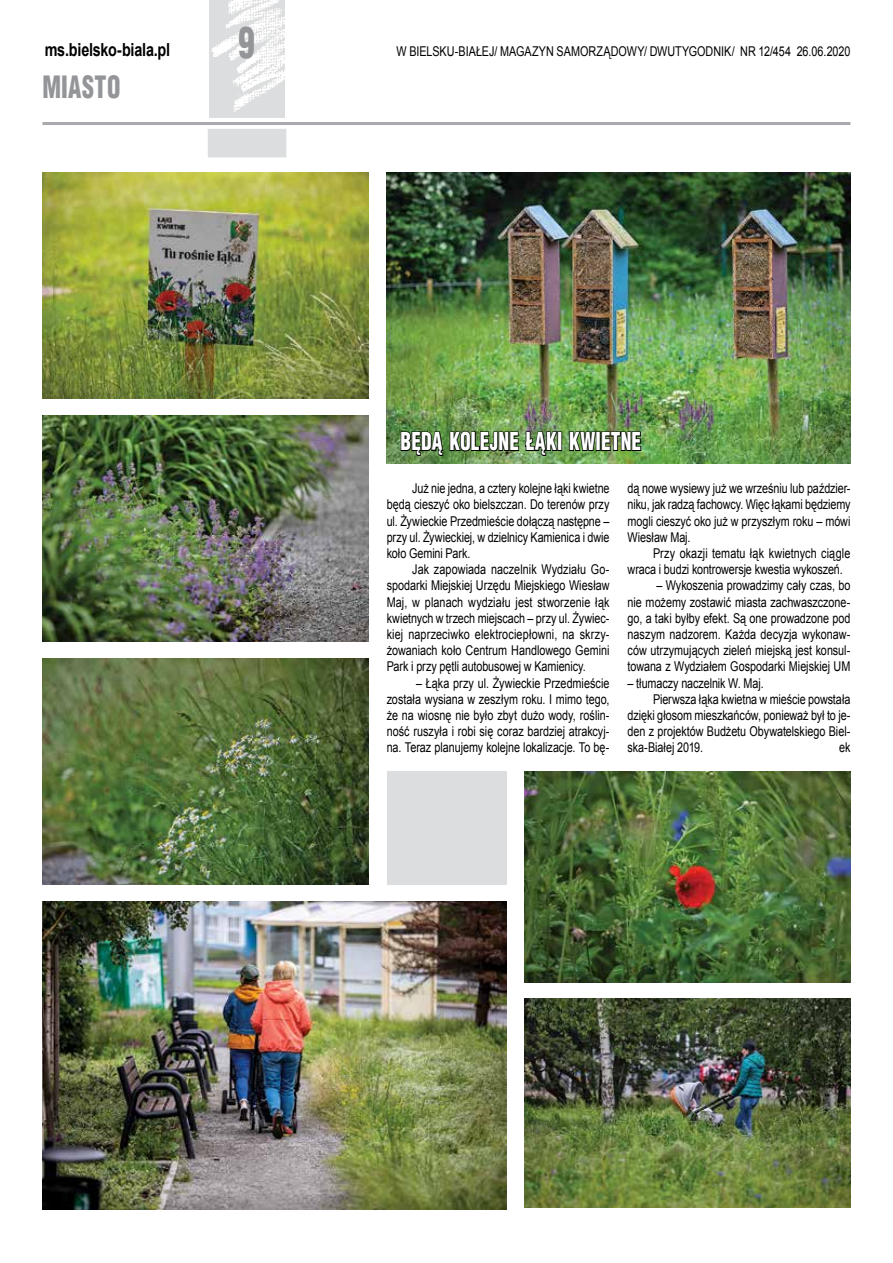
<style>
.page{position:relative;width:893px;height:1263px;background:#fff}
.page>*{position:absolute;margin:0;border:0;box-sizing:border-box;transform-origin:0 0}
.t1{font:900 42px "Switzerland Cond";color:#939598;scale:.8 1}
.t2{font:900 30px "Switzerland Cond";letter-spacing:.02em;color:#939598;scale:.8 1}
.t3{font:900 24px "Switzerland Cond";letter-spacing:.01em;color:#fff;scale:.8 1}
.t4{font:700 18px "Arial";letter-spacing:-.015em;color:#000;scale:.8 1}
.t5{font:13.5px/16.2px "Arial";letter-spacing:-.005em;color:#000;text-align:justify;scale:.8 1}
</style>
<div class="page">
<hr style="left:43px;top:122px;width:807px;height:3px;background:#a7a9ac">
<img style="left:209px;top:0;width:76px;height:117px">
<div style="left:208px;top:129px;width:78px;height:28px;background:#dcddde"></div>
<img style="left:43px;top:172px;width:326px;height:227px">
<img style="left:387px;top:172px;width:463px;height:292px">
<img style="left:43px;top:415px;width:326px;height:227px">
<img style="left:43px;top:658px;width:326px;height:227px">
<img style="left:43px;top:901px;width:463px;height:308px">
<img style="left:400px;top:428px;width:158px;height:29px">
<div style="left:557px;top:431px;width:5px;height:20px;border:2px solid #000"></div>
<img style="left:568px;top:420px;width:74px;height:44px">
<img style="left:524px;top:772px;width:326px;height:210px">
<img style="left:524px;top:998px;width:326px;height:210px">
<div style="left:387px;top:772px;width:119px;height:113px;background:#dcddde"></div>
<h3 class="t4" style="left:45px;top:37px;width:158px">ms.bielsko-biala.pl</h3>
<h2 class="t2" style="left:43px;top:68px;width:99px">MIASTO</h2>
<h1 class="t1" style="left:238px;top:16px;width:22px">9</h1>
<p class="t5" style="left:396px;top:43px;width:569px">W BIELSKU-BIAŁEJ/ MAGAZYN SAMORZĄDOWY/ DWUTYGODNIK/ NR 12/454 26.06.2020</p>
<h3 class="t3" style="left:401px;top:426px;width:302px">BĘDĄ KOLEJNE ŁĄKI KWIETNE</h3>
<p class="t5" style="left:387px;top:480px;width:280px;text-indent:26px">Już nie jedna, a cztery kolejne łąki kwietne będą cieszyć oko bielszczan. Do terenów przy ul. Żywieckie Przedmieście dołączą następne – przy ul. Żywieckiej, w dzielnicy Kamienica i dwie koło Gemini Park.</p>
<p class="t5" style="left:387px;top:561px;width:280px;text-indent:26px">Jak zapowiada naczelnik Wydziału Go&shy;spodarki Miejskiej Urzędu Miejskiego Wiesław Maj, w planach wydziału jest stworzenie łąk kwietnych w trzech miejscach – przy ul. Żywiec&shy;kiej naprzeciwko elektrociepłowni, na skrzy&shy;żowaniach koło Centrum Handlowego Gemini Park i przy pętli autobusowej w Kamienicy.</p>
<p class="t5" style="left:387px;top:675px;width:280px;text-indent:29px">– Łąka przy ul. Żywieckie Przedmieście została wysiana w zeszłym roku. I mimo tego, że na wiosnę nie było zbyt dużo wody, roślin&shy;ność ruszyła i robi się coraz bardziej atrakcyj&shy;na. Teraz planujemy kolejne lokalizacje. To bę-</p>
<p class="t5" style="left:628px;top:480px;width:280px">dą nowe wysiewy już we wrześniu lub paździer&shy;niku, jak radzą fachowcy. Więc łąkami będziemy mogli cieszyć oko już w przyszłym roku – mówi Wiesław Maj.</p>
<p class="t5" style="left:628px;top:545px;width:280px;text-indent:26px">Przy okazji tematu łąk kwietnych ciągle wraca i budzi kontrowersje kwestia wykoszeń.</p>
<p class="t5" style="left:628px;top:577px;width:280px;text-indent:29px">– Wykoszenia prowadzimy cały czas, bo nie możemy zostawić miasta zachwaszczone&shy;go, a taki byłby efekt. Są one prowadzone pod naszym nadzorem. Każda decyzja wykonaw&shy;ców utrzymujących zieleń miejską jest konsul&shy;towana z Wydziałem Gospodarki Miejskiej UM</p>
<p class="t5" style="left:628px;top:675px;width:172px">– tłumaczy naczelnik W. Maj.</p>
<p class="t5" style="left:653px;top:691px;width:248px">Pierwsza łąka kwietna w mieście powstała</p>
<p class="t5" style="left:628px;top:707px;width:280px">dzięki głosom mieszkańców, ponieważ był to je-</p>
<p class="t5" style="left:628px;top:723px;width:280px">den z projektów Budżetu Obywatelskiego Biel-</p>
<p class="t5" style="left:628px;top:739px;width:96px">ska-Białej 2019.</p>
<p class="t5" style="left:839px;top:739px;width:16px">ek</p>
</div>
